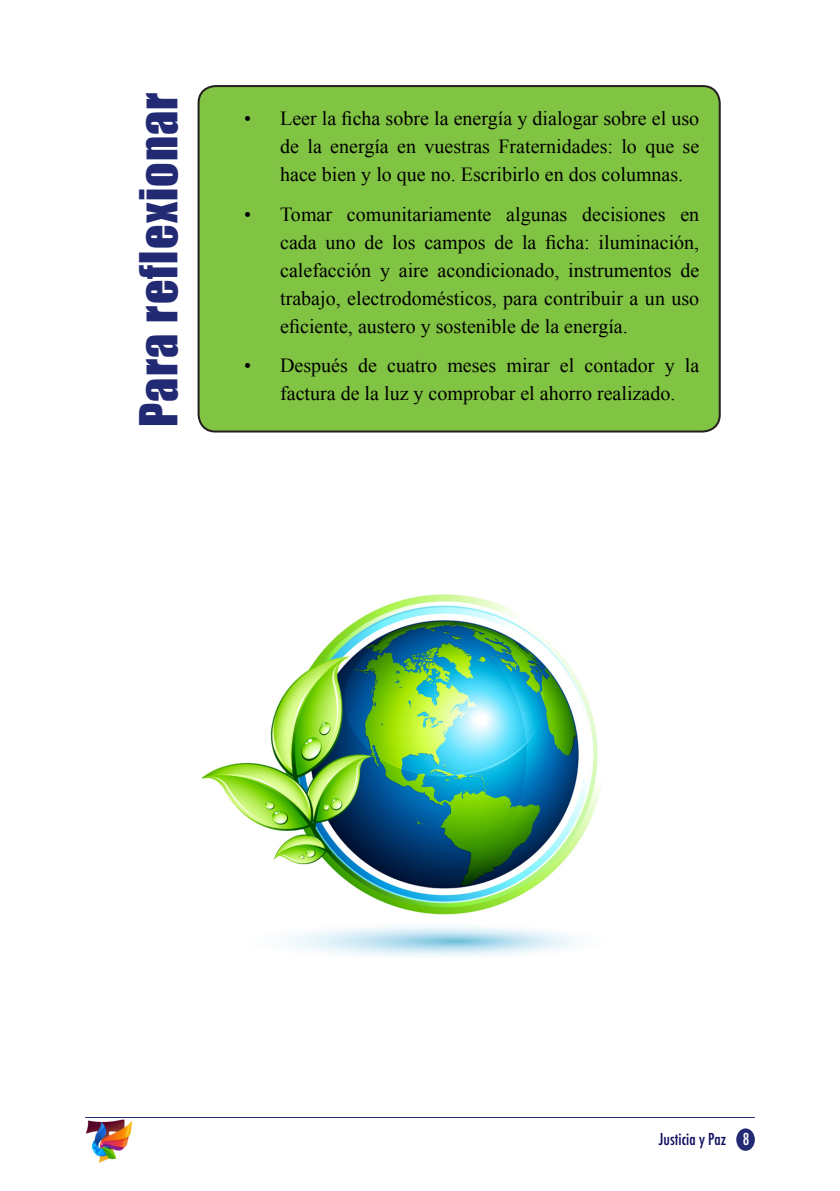
<style>
.page{position:relative;width:840px;height:1191px;background:#fff}
.page>*{position:absolute;margin:0;border:0;box-sizing:border-box;transform-origin:0 0}
.t1{font:48px "Impact";letter-spacing:.025em;color:#212a73}
.t2{font:20px/28px "Times New Roman";color:#000;text-align:justify}
.t3{font:500 condensed 16px "Futura";color:#0e0e60}
.s1{color:#fff}
</style>
<div class="page">
<div style="left:735px;top:1128px;width:19px;height:22px;background:#212a73;border-radius:50%"></div>
<hr style="left:85px;top:1117px;width:669px;height:1px;background:#212a73">
<img style="left:86px;top:1119px;width:47px;height:44px">
<div style="left:198px;top:86px;width:521px;height:345px;background:#81c343;border-radius:17px"></div>
<div style="left:197px;top:85px;width:523px;height:347px;border:2px solid #231f20;border-radius:17px"></div>
<img style="left:203px;top:594px;width:398px;height:362px">
<p class="t1" style="left:121px;top:427px;width:336px;rotate:-90deg">Para reflexionar</p>
<p class="t2" style="left:280px;top:104px;width:420px;text-indent:-36px">• Leer la ficha sobre la energía y dialogar sobre el uso de la energía en vuestras Fraternidades: lo que se hace bien y lo que no. Escribirlo en dos columnas.</p>
<p class="t2" style="left:280px;top:200px;width:420px;text-indent:-36px">• Tomar comunitariamente algunas decisiones en cada uno de los campos de la ficha: iluminación, calefacción y aire acondicionado, instrumentos de trabajo, electrodomésticos, para contribuir a un uso eficiente, austero y sostenible de la energía.</p>
<p class="t2" style="left:280px;top:351px;width:420px;text-indent:-36px">• Después de cuatro meses mirar el contador y la factura de la luz y comprobar el ahorro realizado.</p>
<p class="t3" style="left:658px;top:1129px;width:92px">Justicia y Paz <span class="s1">8</span></p>
</div>
